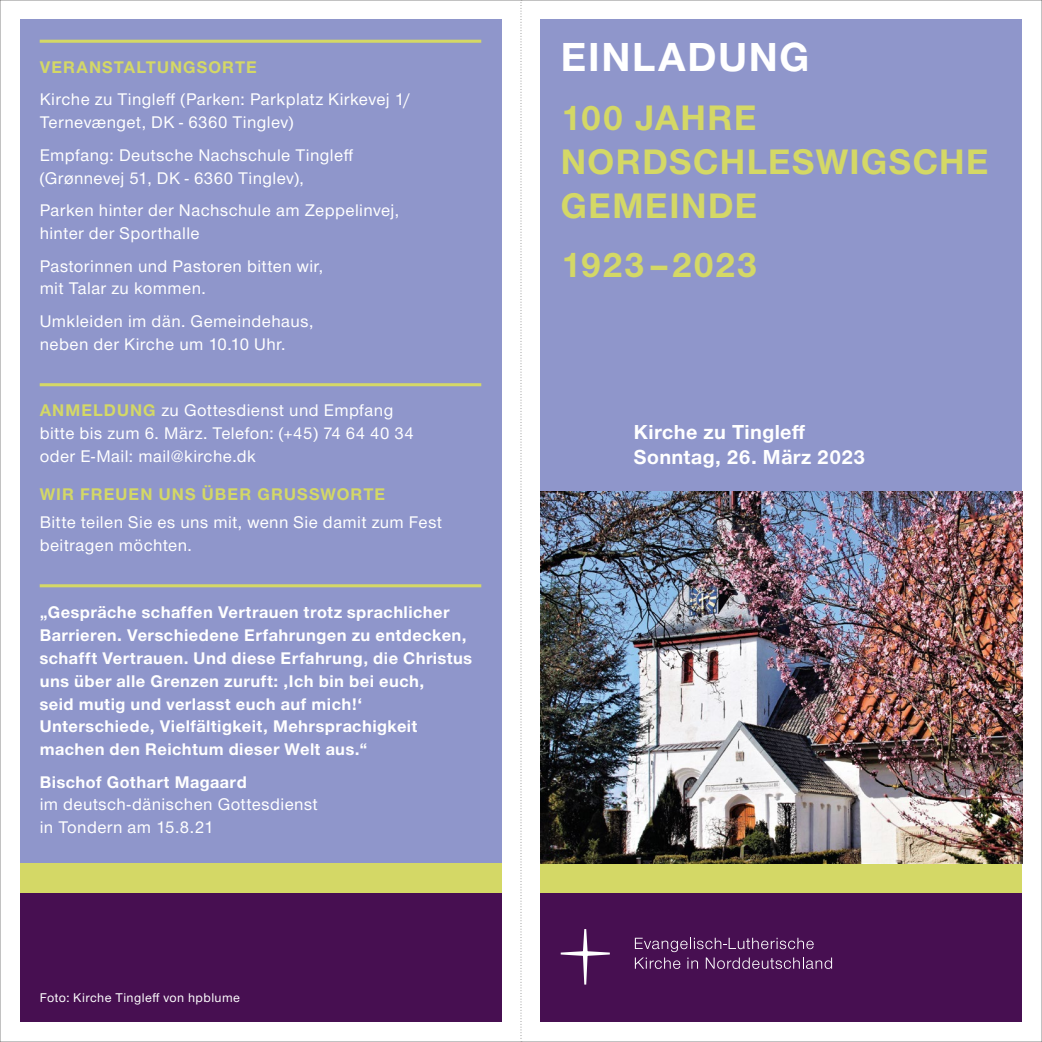
<style>
.page{position:relative;width:1042px;height:1042px;background:#fff}
.page>*{position:absolute;margin:0;border:0;box-sizing:border-box;transform-origin:0 0}
.t1{font:700 42px "Nordelbica";letter-spacing:.04em;color:#fff}
.t2{font:700 36.75px/44.1px "Nordelbica";letter-spacing:.04em;color:#d4d866}
.t3{font:700 21px/25.2px "Nordelbica";letter-spacing:.02em;color:#fff}
.t4{font:500 17.5px/22.8px "Nordelbica";letter-spacing:.025em;color:#fff}
.t5{font:700 17.5px/22.8px "Nordelbica";letter-spacing:.025em;color:#fff}
.t6{font:700 17.5px "Nordelbica";letter-spacing:.06em;color:#d4d866}
.t7{font:500 13.12px "Nordelbica";letter-spacing:.035em;color:#fff}
.s1{font-weight:700;color:#d4d866}
</style>
<div class="page">
<div style="left:541px;top:20px;width:481px;height:1002px;background:#8f96cb"></div>
<div style="left:541px;top:891px;width:481px;height:131px;background:#470f51"></div>
<div style="left:541px;top:863px;width:481px;height:30px;background:#d4d866"></div>
<svg style="left:635px;top:938px;width:197px;height:31px"></svg>
<svg style="left:561px;top:929px;width:49px;height:55px"></svg>
<div style="left:20px;top:20px;width:481px;height:1002px;background:#8f96cb"></div>
<div style="left:20px;top:891px;width:481px;height:131px;background:#470f51"></div>
<div style="left:20px;top:863px;width:481px;height:30px;background:#d4d866"></div>
<img style="left:541px;top:491px;width:481px;height:372px">
<hr style="left:40px;top:40px;width:441px;height:3px;background:#d4d866">
<hr style="left:40px;top:584px;width:441px;height:3px;background:#d4d866">
<hr style="left:40px;top:383px;width:441px;height:3px;background:#d4d866">
<svg style="left:520px;top:2px;width:2px;height:1037px"></svg>
<p class="t6" style="left:40px;top:57px;width:219px">VERANSTALTUNGSORTE</p>
<p class="t4" style="left:40px;top:88px;width:372px">Kirche zu Tingleff (Parken: Parkplatz Kirkevej 1/<br>Ternevænget, DK - 6360 Tinglev)</p>
<p class="t4" style="left:40px;top:144px;width:315px">Empfang: Deutsche Nachschule Tingleff (Grønnevej 51, DK - 6360 Tinglev),</p>
<p class="t4" style="left:40px;top:199px;width:361px">Parken hinter der Nachschule am Zeppelinvej, hinter der Sporthalle</p>
<p class="t4" style="left:40px;top:254px;width:285px">Pastorinnen und Pastoren bitten wir, mit Talar zu kommen.</p>
<p class="t4" style="left:40px;top:310px;width:275px">Umkleiden im dän. Gemeindehaus, neben der Kirche um 10.10 Uhr.</p>
<p class="t4" style="left:40px;top:399px;width:375px"><span class="s1">ANMELDUNG</span> zu Gottesdienst und Empfang bitte bis zum 6. März. Telefon: (+45) 74 64 40 34 oder E-Mail: mail@kirche.dk</p>
<p class="t6" style="left:40px;top:484px;width:347px">WIR FREUEN UNS ÜBER GRUSSWORTE</p>
<p class="t4" style="left:40px;top:511px;width:404px">Bitte teilen Sie es uns mit, wenn Sie damit zum Fest beitragen möchten.</p>
<p class="t5" style="left:40px;top:601px;width:434px">„Gespräche schaffen Vertrauen trotz sprachlicher Barrieren. Verschiedene Erfahrungen zu entdecken, schafft Vertrauen. Und diese Erfahrung, die Christus uns über alle Grenzen zuruft: ‚Ich bin bei euch,<br>seid mutig und verlasst euch auf mich!‘ Unterschiede, Vielfältigkeit, Mehrsprachigkeit machen den Reichtum dieser Welt aus.“</p>
<p class="t5" style="left:40px;top:770px;width:209px">Bischof Gothart Magaard</p>
<p class="t4" style="left:40px;top:793px;width:280px">im deutsch-dänischen Gottesdienst in Tondern am 15.8.21</p>
<p class="t7" style="left:40px;top:990px;width:202px">Foto: Kirche Tingleff von hpblume</p>
<h1 class="t1" style="left:561px;top:32px;width:250px">EINLADUNG</h1>
<h2 class="t2" style="left:561px;top:96px;width:429px">100 JAHRE<br>NORDSCHLESWIGSCHE<br>GEMEINDE</h2>
<h2 class="t2" style="left:561px;top:243px;width:198px">1923–2023</h2>
<p class="t3" style="left:634px;top:419px;width:233px">Kirche zu Tingleff<br>Sonntag, 26. März 2023</p>
</div>
